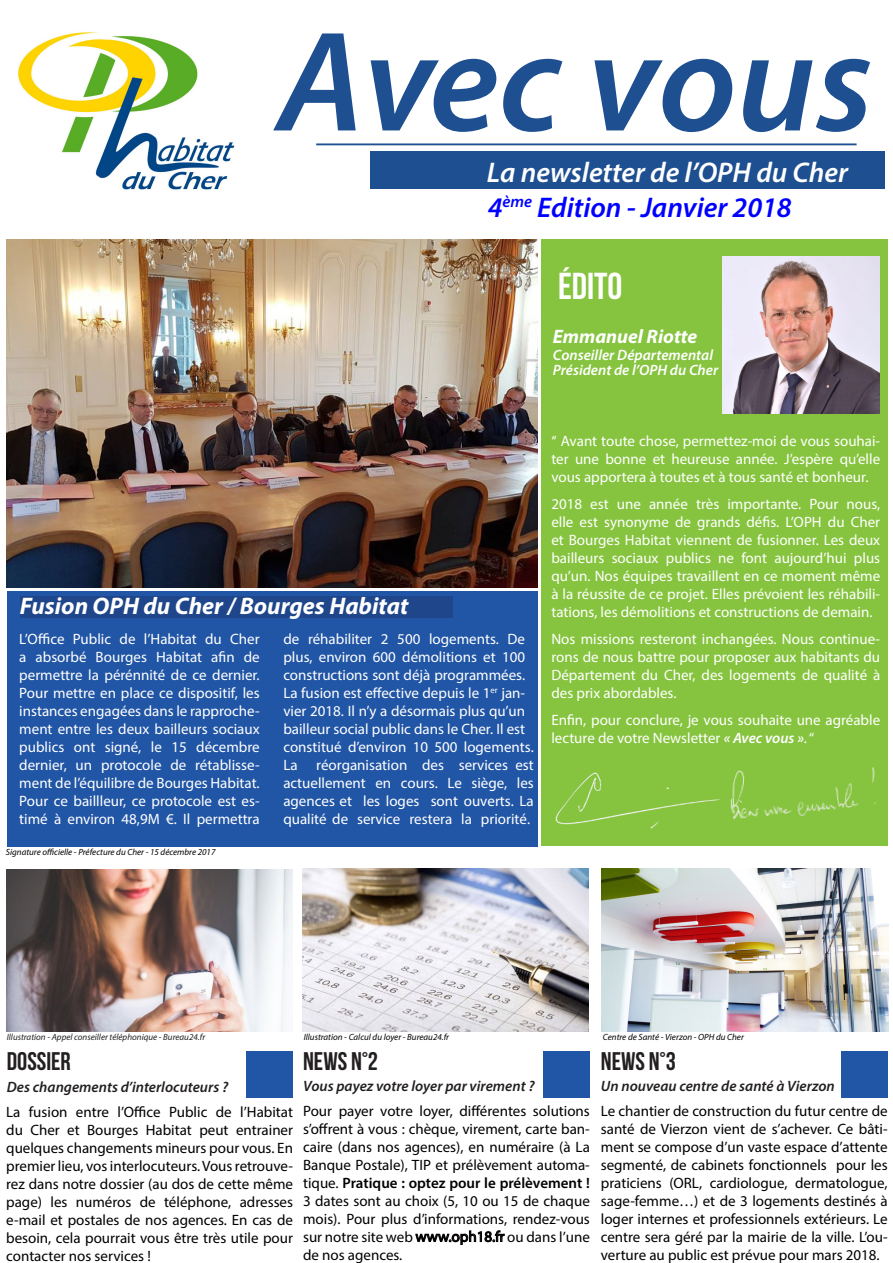
<style>
.page{position:relative;width:893px;height:1263px;background:#fff}
.page>*{position:absolute;margin:0;border:0;box-sizing:border-box;transform-origin:0 0}
.t1{font:italic 600 143.85px "Myriad Pro";color:#1e5091}
.t2{font:37.5px "Bebas Neue";color:#fff}
.t3{font:italic 600 28.5px "Myriad Pro";color:#fff}
.t4{font:italic 600 28.5px "Myriad Pro";color:#00f}
.t5{font:25.5px "Bebas Neue";color:#231f20}
.t6{font:italic 700 24px "Myriad Pro";color:#fff}
.t7{font:italic 700 19.5px "Myriad Pro";color:#fff}
.t8{font:15px/18px "Myriad Pro";color:#fff;text-align:justify}
.t9{font:15px/18px "Myriad Pro";color:#000001;text-align:justify}
.t10{font:italic 600 15px "Myriad Pro";color:#231f20}
.t11{font:italic 600 15px "Myriad Pro";color:#fff}
.t12{font:italic 9px "Myriad Pro";color:#000001}
.t13{font:italic 9px "Myriad Pro";color:#231f20}
.s1{font-weight:600;font-style:italic}
.s2{font-weight:600}
.s3{color:#180106}
</style>
<div class="page">
<img style="left:7px;top:869px;width:286px;height:162px">
<img style="left:7px;top:239px;width:530px;height:349px">
<img style="left:602px;top:869px;width:287px;height:162px">
<div style="left:541px;top:239px;width:347px;height:607px;background:#86c43f"></div>
<img style="left:723px;top:256px;width:157px;height:158px">
<img style="left:18px;top:32px;width:217px;height:158px">
<div style="left:246px;top:1051px;width:47px;height:47px;background:#2155a5"></div>
<div style="left:7px;top:591px;width:530px;height:255px;background:#2155a5"></div>
<div style="left:543px;top:1051px;width:47px;height:47px;background:#2155a5"></div>
<div style="left:841px;top:1051px;width:47px;height:46px;background:#2155a5"></div>
<svg style="left:415px;top:1230px;width:90px;height:15px"></svg>
<img style="left:555px;top:772px;width:166px;height:57px">
<img style="left:730px;top:767px;width:146px;height:53px">
<hr style="left:316px;top:143px;width:541px;height:2px;background:#1e5091">
<div style="left:370px;top:152px;width:515px;height:37px;background:#1e5091"></div>
<img style="left:302px;top:868px;width:287px;height:163px">
<div style="left:20px;top:596px;width:432px;height:22px;background:#1f468b"></div>
<h1 class="t1" style="left:277px;top:-9px;width:597px">Avec vous</h1>
<p class="t3" style="left:487px;top:155px;width:363px">La newsletter de l’OPH du Cher</p>
<p class="t4" style="left:488px;top:189px;width:305px">4<sup>ème</sup> Edition - Janvier 2018</p>
<p class="t2" style="left:558px;top:265px;width:66px">ÉDITO</p>
<p class="t7" style="left:553px;top:324px;width:146px">Emmanuel Riotte</p>
<p class="t11" style="left:553px;top:361px;width:167px">Président de l’OPH du Cher</p>
<p class="t11" style="left:553px;top:346px;width:162px">Conseiller Départemental</p>
<p class="t6" style="left:20px;top:590px;width:390px">Fusion OPH du Cher / Bourges Habitat</p>
<p class="t8" style="left:19px;top:630px;width:242px">L’Office Public de l’Habitat du Cher a absorbé Bourges Habitat afin de permettre la pérénnité de ce dernier.</p>
<p class="t8" style="left:19px;top:684px;width:242px">Pour mettre en place ce dispositif, les instances engagées dans le rapproche&shy;ment entre les deux bailleurs sociaux publics ont signé, le 15 décembre dernier, un protocole de rétablisse&shy;ment de l’équilibre de Bourges Habitat.</p>
<p class="t8" style="left:19px;top:792px;width:242px">Pour ce baillleur, ce protocole est es&shy;timé à environ 48,9M €. Il permettra</p>
<p class="t12" style="left:6px;top:846px;width:211px">Signature officielle - Préfecture du Cher - 15 décembre 2017</p>
<p class="t8" style="left:283px;top:629px;width:252px;text-align:left">de réhabiliter 2 500 logements. De plus, environ 600 démolitions et 100 constructions sont déjà programmées.<br>La fusion est effective depuis le 1<sup>er</sup> jan&shy;vier 2018. Il n’y a désormais plus qu’un bailleur social public dans le Cher. Il est constitué d’environ 10 500 logements.<br>La réorganisation des services est actuellement en cours. Le siège, les agences et les loges sont ouverts. La qualité de service restera la priorité.</p>
<p class="t8" style="left:551px;top:432px;width:330px">‘‘ Avant toute chose, permettez-moi de vous souhai&shy;ter une bonne et heureuse année. J’espère qu’elle vous apportera à toutes et à tous santé et bonheur.</p>
<p class="t8" style="left:551px;top:495px;width:330px">2018 est une année très importante. Pour nous, elle est synonyme de grands défis. L’OPH du Cher et Bourges Habitat viennent de fusionner. Les deux bailleurs sociaux publics ne font aujourd’hui plus qu’un. Nos équipes travaillent en ce moment même à la réussite de ce projet. Elles prévoient les réhabili&shy;tations, les démolitions et constructions de demain.</p>
<p class="t8" style="left:551px;top:630px;width:330px">Nos missions resteront inchangées. Nous continue&shy;rons de nous battre pour proposer aux habitants du Département du Cher, des logements de qualité à des prix abordables.</p>
<p class="t8" style="left:551px;top:711px;width:330px">Enfin, pour conclure, je vous souhaite une agréable lecture de votre Newsletter <span class="s1">« Avec vous »</span>. ‘‘</p>
<p class="t13" style="left:7px;top:1032px;width:200px">Illustration - Appel conseiller téléphonique - Bureau24.fr</p>
<p class="t12" style="left:304px;top:1032px;width:147px">Illustration - Calcul du loyer - Bureau24.fr</p>
<p class="t12" style="left:603px;top:1032px;width:143px">Centre de Santé - Vierzon - OPH du Cher</p>
<p class="t5" style="left:7px;top:1047px;width:66px">DOSSIER</p>
<p class="t5" style="left:303px;top:1047px;width:76px">NEWS N°2</p>
<p class="t10" style="left:7px;top:1078px;width:223px">Des changements d’interlocuteurs ?</p>
<p class="t10" style="left:303px;top:1077px;width:233px">Vous payez votre loyer par virement ?</p>
<p class="t9" style="left:6px;top:1102px;width:288px">La fusion entre l’Office Public de l’Habitat du Cher et Bourges Habitat peut entrainer quelques changements mineurs pour vous. En premier lieu, vos interlocuteurs. Vous retrouve&shy;rez dans notre dossier (au dos de cette même page) les numéros de téléphone, adresses e-mail et postales de nos agences. En cas de besoin, cela pourrait vous être très utile pour contacter nos services !</p>
<p class="t9" style="left:303px;top:1101px;width:288px">Pour payer votre loyer, différentes solutions s’offrent à vous : chèque, virement, carte ban&shy;caire (dans nos agences), en numéraire (à La Banque Postale), TIP et prélèvement automa&shy;tique. <span class="s2">Pratique : optez pour le prélèvement !<br></span>3 dates sont au choix (5, 10 ou 15 de chaque mois). Pour plus d’informations, rendez-vous sur notre site web <span class="s3">www.oph18.fr</span> ou dans l’une de nos agences.</p>
<p class="t5" style="left:601px;top:1047px;width:76px">NEWS N°3</p>
<p class="t10" style="left:601px;top:1077px;width:235px">Un nouveau centre de santé à Vierzon</p>
<p class="t9" style="left:601px;top:1101px;width:288px">Le chantier de construction du futur centre de santé de Vierzon vient de s’achever. Ce bâti&shy;ment se compose d’un vaste espace d’attente segmenté, de cabinets fonctionnels pour les praticiens (ORL, cardiologue, dermatologue, sage-femme…) et de 3 logements destinés à loger internes et professionnels extérieurs. Le centre sera géré par la mairie de la ville. L’ou&shy;verture au public est prévue pour mars 2018.</p>
</div>
